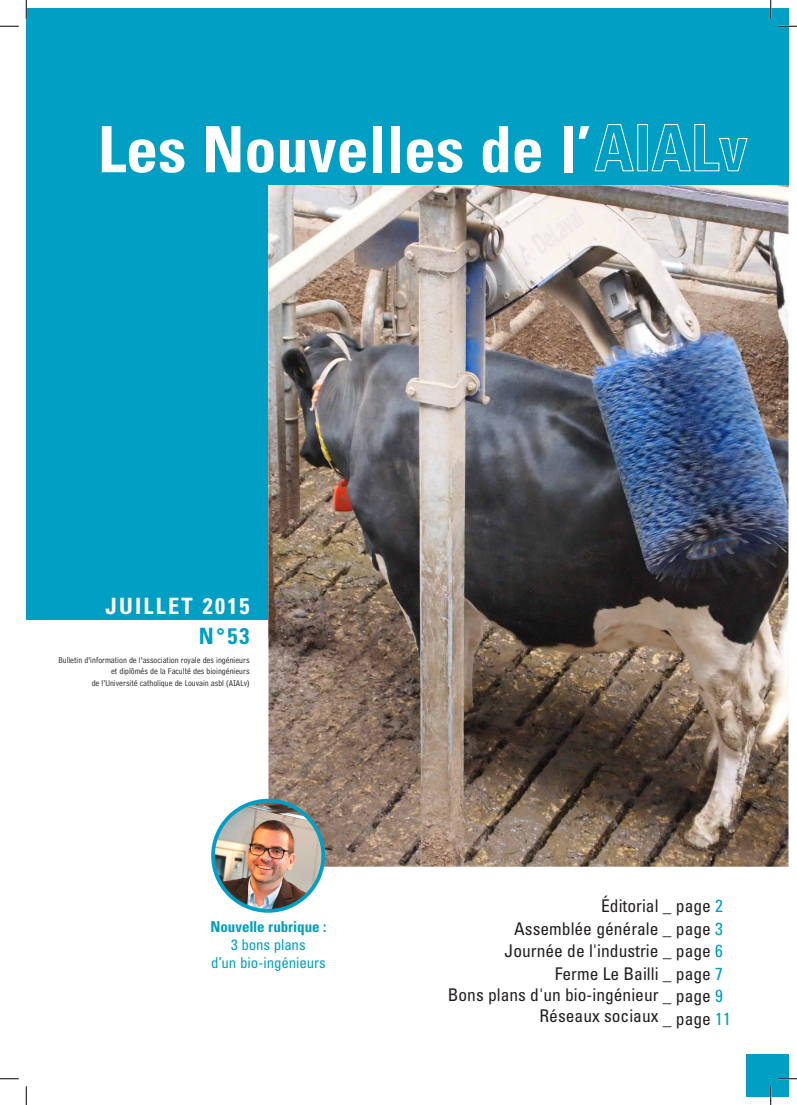
<style>
.page{position:relative;width:797px;height:1105px;background:#fff}
.page>*{position:absolute;margin:0;border:0;box-sizing:border-box;transform-origin:0 0}
.t1{font:700 condensed 63.75px "Univers";color:#fff}
.t2{font:700 condensed 22.5px "Univers";letter-spacing:.1em;color:#fff}
.t3{font:700 condensed 22.5px "Univers";color:#009fc3}
.t4{font:condensed 17.5px "Univers";color:#231f20}
.t5{font:condensed 15px/18px "Univers";letter-spacing:-.005em;color:#009fc3;text-align:center}
.t6{font:700 condensed 15px "Univers";letter-spacing:-.005em;color:#009fc3}
.t7{font:8.75px/11.2px "Bell Centennial BT Address";color:#231f20;text-align:right}
.s1{color:#009fc3}
</style>
<div class="page">
<div style="left:746px;top:1054px;width:42px;height:42px;background:#009fc3"></div>
<div style="left:26px;top:9px;width:762px;height:611px;background:#009fc3"></div>
<svg style="left:594px;top:124px;width:154px;height:48px"></svg>
<img style="left:268px;top:185px;width:520px;height:682px">
<img style="left:213px;top:801px;width:110px;height:110px;border-radius:55px">
<div style="left:211px;top:799px;width:114px;height:114px;border:4px solid #009fc3;border-radius:50%"></div>
<svg style="left:0;top:25px;width:19px;height:2px"></svg>
<svg style="left:778px;top:25px;width:19px;height:2px"></svg>
<svg style="left:0;top:1078px;width:19px;height:1px"></svg>
<svg style="left:778px;top:1078px;width:19px;height:1px"></svg>
<svg style="left:25px;top:0;width:2px;height:19px"></svg>
<svg style="left:25px;top:1086px;width:2px;height:19px"></svg>
<svg style="left:770px;top:0;width:1px;height:19px"></svg>
<svg style="left:770px;top:1086px;width:1px;height:19px"></svg>
<h1 class="t1" style="left:98px;top:110px;width:495px">Les Nouvelles de l’</h1>
<h2 class="t2" style="left:106px;top:592px;width:145px">juillet 2015</h2>
<h2 class="t3" style="left:199px;top:622px;width:52px">n°53</h2>
<p class="t7" style="left:58px;top:654px;width:193px">Bulletin d’information de l’association royale des ingénieurs et diplômés de la Faculté des bioingénieurs<br>de l’Université catholique de Louvain asbl (AIALv)</p>
<h3 class="t6" style="left:210px;top:917px;width:117px">Nouvelle rubrique :</h3>
<h3 class="t5" style="left:211px;top:935px;width:116px">3 bons plans<br>d’un bio-ingénieurs</h3>
<h3 class="t4" style="left:601px;top:895px;width:123px">Éditorial _ page <span class="s1">2</span></h3>
<h3 class="t4" style="left:514px;top:918px;width:210px">Assemblée générale _ page <span class="s1">3</span></h3>
<h3 class="t4" style="left:504px;top:940px;width:220px">Journée de l'industrie _ page <span class="s1">6</span></h3>
<h3 class="t4" style="left:554px;top:963px;width:170px">Ferme Le Bailli _ page <span class="s1">7</span></h3>
<h3 class="t4" style="left:448px;top:984px;width:277px">Bons plans d'un bio-ingénieur _ page <span class="s1">9</span></h3>
<h3 class="t4" style="left:539px;top:1005px;width:120px">Réseaux sociaux</h3>
<h3 class="t4" style="left:663px;top:1007px;width:69px">_ page <span class="s1">11</span></h3>
</div>
